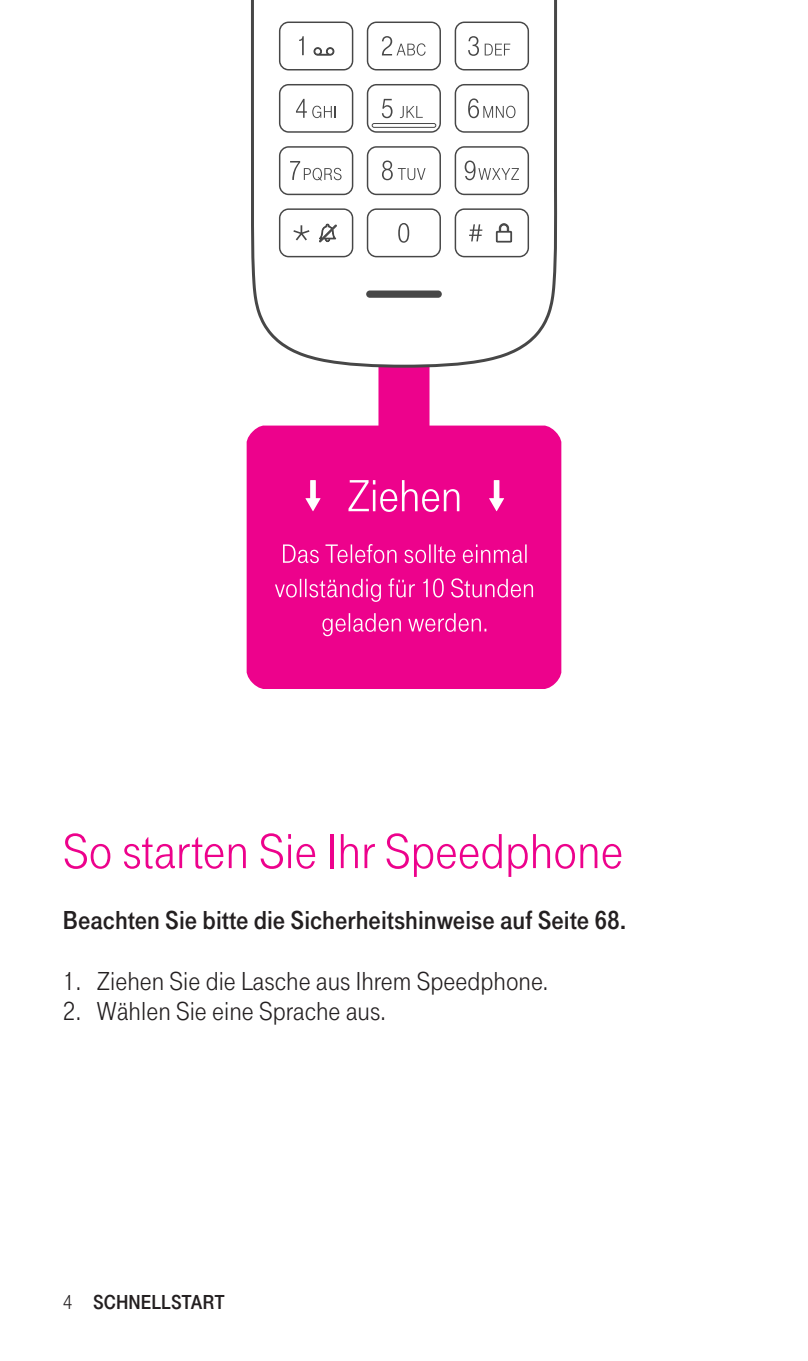
<style>
.page{position:relative;width:808px;height:1361px;background:#fff}
.page>*{position:absolute;margin:0;border:0;box-sizing:border-box;transform-origin:0 0}
.t1{font:51px "Tele Grotesk Norm";color:#ed028c}
.t2{font:27px "Tele Grotesk Norm";color:#231f20}
.t3{font:27px "Tele Grotesk Fett";color:#231f20}
.t4{font:21px "Tele Grotesk Fett";color:#231f20}
.s1{font-family:"Tele Grotesk Norm"}
</style>
<div class="page">
<svg style="left:247px;top:369px;width:314px;height:320px;fill:#ed028c"></svg>
<svg style="left:275px;top:480px;width:258px;height:156px;background:#ee1a96"></svg>
<svg style="left:251px;top:0;width:307px;height:369px"></svg>
<div style="left:366px;top:290px;width:76px;height:8px;background:#474747;border-radius:4px"></div>
<svg style="left:279px;top:22px;width:74px;height:48px"></svg>
<svg style="left:279px;top:208px;width:74px;height:49px"></svg>
<svg style="left:279px;top:84px;width:74px;height:49px"></svg>
<svg style="left:279px;top:146px;width:74px;height:49px"></svg>
<svg style="left:367px;top:22px;width:74px;height:48px"></svg>
<svg style="left:367px;top:146px;width:74px;height:49px"></svg>
<svg style="left:367px;top:84px;width:74px;height:49px"></svg>
<svg style="left:455px;top:208px;width:74px;height:49px"></svg>
<svg style="left:455px;top:146px;width:74px;height:49px"></svg>
<svg style="left:455px;top:22px;width:74px;height:48px"></svg>
<svg style="left:455px;top:84px;width:74px;height:49px"></svg>
<svg style="left:367px;top:208px;width:74px;height:49px"></svg>
<h1 class="t1" style="left:63px;top:820px;width:562px">So starten Sie Ihr Speedphone</h1>
<p class="t3" style="left:63px;top:904px;width:565px">Beachten Sie bitte die Sicherheitshinweise auf Seite 68.</p>
<p class="t2" style="left:63px;top:964px;width:487px">1. Ziehen Sie die Lasche aus Ihrem Speedphone.</p>
<p class="t2" style="left:63px;top:995px;width:324px">2. Wählen Sie eine Sprache aus.</p>
<p class="t4" style="left:63px;top:1289px;width:163px"><span class="s1">4</span> SCHNELLSTART</p>
</div>
